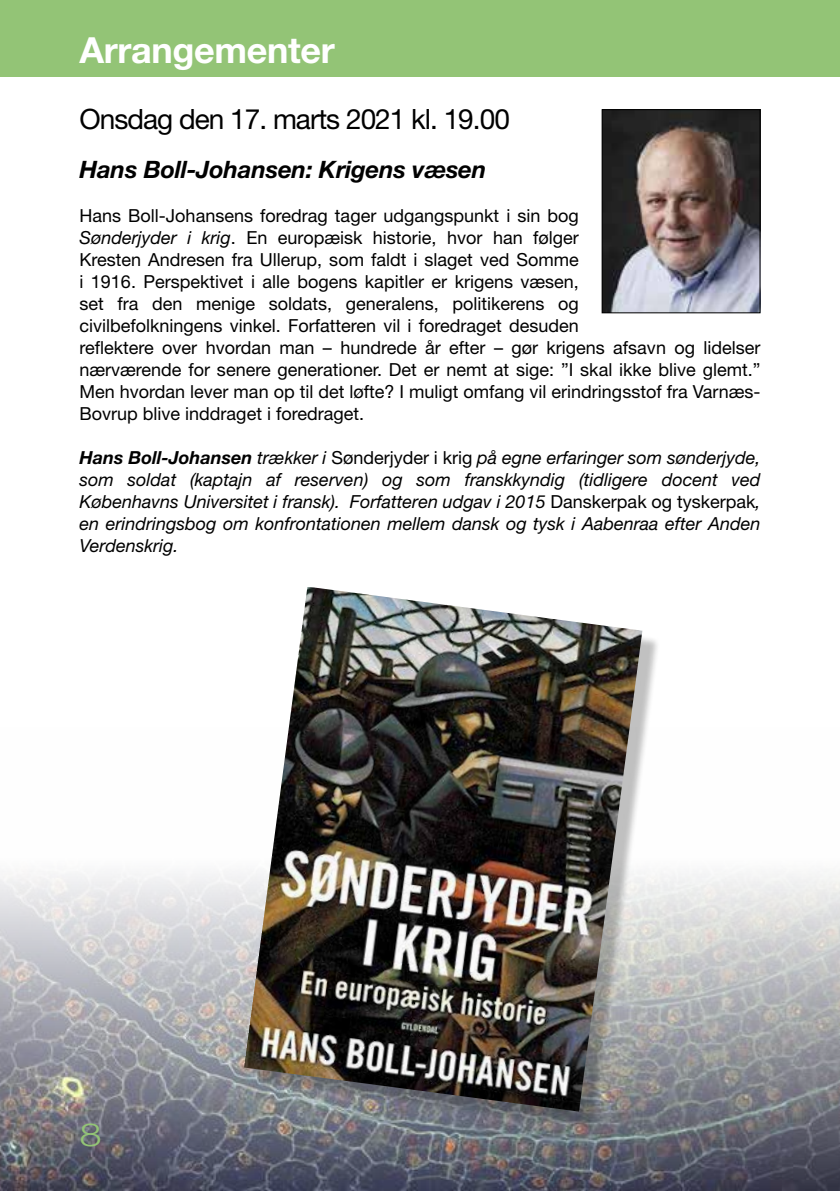
<style>
.page{position:relative;width:840px;height:1191px;background:#fff}
.page>*{position:absolute;margin:0;border:0;box-sizing:border-box;transform-origin:0 0}
.t1{font:700 36px "Helvetica Neue LT Std";letter-spacing:-.01em;color:#fff}
.t2{font:300 32px "Helvetica Neue LT Std";color:#93c476;scale:1.25 1}
.t3{font:28px "Helvetica Neue LT Std";letter-spacing:-.035em;color:#000}
.t4{font:italic 700 24px "Helvetica Neue LT Std";letter-spacing:-.01em;color:#000}
.t5{font:18px/22px "Helvetica Neue LT Std";color:#000}
.t6{font:italic 18px/22px "Helvetica Neue LT Std";color:#000;text-align:justify}
.s1{font-style:italic}
.s2{font-weight:700}
.s3{font-style:normal}
</style>
<div class="page">
<img style="left:0;top:873px;width:839px;height:318px">
<div style="left:0;top:0;width:839px;height:77px;background:#93c476"></div>
<img style="left:603px;top:111px;width:155px;height:200px">
<div style="left:601px;top:109px;width:159px;height:204px;border:1px solid #000"></div>
<div style="left:250px;top:593px;width:409px;height:536px;background:#000;opacity:.25"></div>
<img style="left:244px;top:587px;width:398px;height:524px">
<h1 class="t1" style="left:79px;top:27px;width:256px">Arrangementer</h1>
<h3 class="t3" style="left:79px;top:102px;width:431px">Onsdag den 17. marts 2021 kl. 19.00</h3>
<h3 class="t4" style="left:79px;top:154px;width:408px">Hans Boll-Johansen: Krigens væsen</h3>
<p class="t5" style="left:79px;top:204px;width:682px">Hans Boll-Johansens foredrag tager udgangspunkt i sin bog<br><span class="s1">Sønderjyder i krig</span>. En europæisk historie, hvor han følger<br>Kresten Andresen fra Ullerup, som faldt i slaget ved Somme<br>i 1916. Perspektivet i alle bogens kapitler er krigens væsen,<br>set fra den menige soldats, generalens, politikerens og<br>civilbefolkningens vinkel. Forfatteren vil i foredraget desuden<br>reflektere over hvordan man – hundrede år efter – gør krigens afsavn og lidelser nærværende for senere generationer. Det er nemt at sige: ”I skal ikke blive glemt.” Men hvordan lever man op til det løfte? I muligt omfang vil erindringsstof fra Varnæs-Bovrup blive inddraget i foredraget.</p>
<p class="t6" style="left:79px;top:446px;width:682px"><span class="s2">Hans Boll-Johansen</span> trækker i <span class="s3">Sønderjyder i krig</span> på egne erfaringer som sønderjyde, som soldat (kaptajn af reserven) og som franskkyndig (tidligere docent ved Københavns Universitet i fransk). Forfatteren udgav i 2015 <span class="s3">Danskerpak og tyskerpak</span>, en erindringsbog om konfrontationen mellem dansk og tysk i Aabenraa efter Anden Verdenskrig.</p>
<h2 class="t2" style="left:79px;top:1114px;width:19px">8</h2>
</div>
